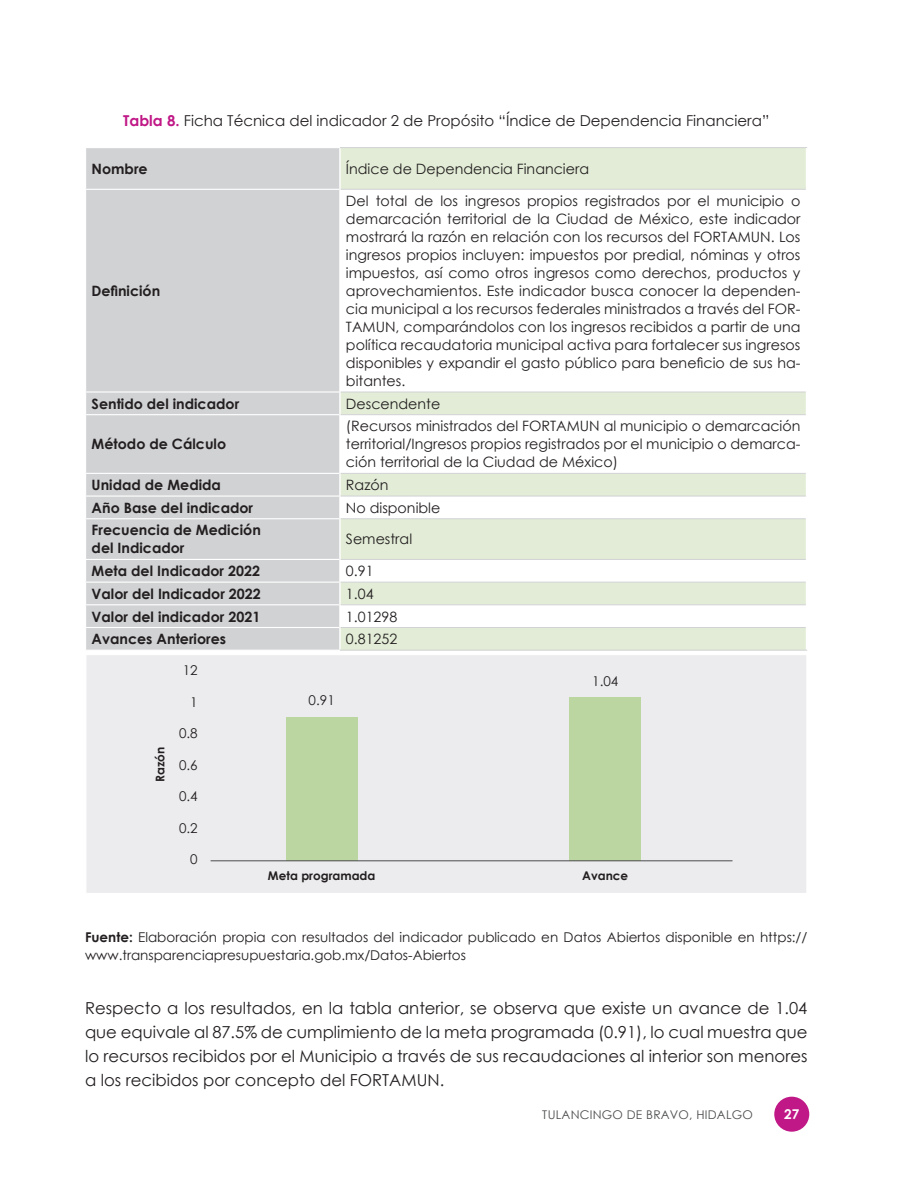
<style>
.page{position:relative;width:918px;height:1188px;background:#fff}
.page>*{position:absolute;margin:0;border:0;box-sizing:border-box;transform-origin:0 0}
.TXT1{font:16.5px/24px "Century Gothic";color:#231f20;text-align:justify}
.Tabla-TIT{font:15px "Century Gothic";color:#231f20}
.t1{font:14.25px/18px "Century Gothic";color:#231f20;text-align:justify}
.t2{font:700 14.25px/18px "Century Gothic";color:#231f20}
.Fuente{font:13.5px/18px "Century Gothic";color:#231f20}
.t3{font:700 13.5px "Century Gothic";color:#fff}
.t4{font:12px "Century Gothic";letter-spacing:.02em;color:#4b4c4d}
.t5{font:700 12px "Century Gothic";color:#231f20}
.s1{font-weight:700;color:#c01886}
.s2{font-weight:700}
</style>
<div class="page">
<div style="left:774px;top:1097px;width:35px;height:35px;background:#c01886;border-radius:50%"></div>
<div style="left:85px;top:654px;width:722px;height:240px;background:#ececee;border:1px solid #fff"></div>
<div style="left:86px;top:148px;width:253px;height:502px;background:#d1d2d4"></div>
<div style="left:341px;top:148px;width:465px;height:502px;background:#e2ecd6"></div>
<svg style="left:341px;top:190px;width:465px;height:437px"></svg>
<hr style="left:85px;top:189px;width:254px;height:1px;background:#fff">
<hr style="left:85px;top:391px;width:254px;height:2px;background:#fff">
<hr style="left:85px;top:414px;width:254px;height:1px;background:#fff">
<hr style="left:85px;top:473px;width:254px;height:1px;background:#fff">
<hr style="left:85px;top:496px;width:254px;height:1px;background:#fff">
<hr style="left:85px;top:518px;width:254px;height:1px;background:#fff">
<hr style="left:85px;top:559px;width:254px;height:1px;background:#fff">
<hr style="left:85px;top:582px;width:254px;height:1px;background:#fff">
<hr style="left:85px;top:604px;width:254px;height:1px;background:#fff">
<hr style="left:85px;top:627px;width:254px;height:1px;background:#fff">
<hr style="left:340px;top:147px;width:467px;height:1px;background:#d1d2d4">
<hr style="left:341px;top:189px;width:465px;height:1px;background:#d1d2d4">
<hr style="left:341px;top:392px;width:465px;height:1px;background:#d1d2d4">
<hr style="left:341px;top:414px;width:465px;height:1px;background:#d1d2d4">
<hr style="left:341px;top:473px;width:465px;height:1px;background:#d1d2d4">
<hr style="left:341px;top:496px;width:465px;height:1px;background:#d1d2d4">
<hr style="left:341px;top:518px;width:465px;height:1px;background:#d1d2d4">
<hr style="left:341px;top:559px;width:465px;height:1px;background:#d1d2d4">
<hr style="left:341px;top:582px;width:465px;height:1px;background:#d1d2d4">
<hr style="left:341px;top:604px;width:465px;height:1px;background:#d1d2d4">
<hr style="left:341px;top:627px;width:465px;height:1px;background:#d1d2d4">
<hr style="left:340px;top:650px;width:467px;height:1px;background:#d1d2d4">
<div style="left:286px;top:717px;width:71px;height:144px;background:#bcd6a2"></div>
<div style="left:570px;top:697px;width:71px;height:164px;background:#bcd6a2"></div>
<hr style="left:211px;top:860px;width:522px;height:1px;background:#4b4c4d">
<p class="Tabla-TIT" style="left:123px;top:110px;width:648px"><span class="s1">Tabla 8.</span> Ficha Técnica del indicador 2 de Propósito “Índice de Dependencia Financiera”</p>
<p class="t2" style="left:92px;top:159px;width:58px">Nombre</p>
<p class="t1" style="left:346px;top:159px;width:245px">Índice de Dependencia Financiera</p>
<p class="t2" style="left:92px;top:281px;width:70px">Definición</p>
<p class="t1" style="left:346px;top:192px;width:456px">Del total de los ingresos propios registrados por el municipio o demarcación territorial de la Ciudad de México, este indicador mostrará la razón en relación con los recursos del FORTAMUN. Los ingresos propios incluyen: impuestos por predial, nóminas y otros impuestos, así como otros ingresos como derechos, productos y aprovechamientos. Este indicador busca conocer la dependen&shy;cia municipal a los recursos federales ministrados a través del FOR-TAMUN, comparándolos con los ingresos recibidos a partir de una política recaudatoria municipal activa para fortalecer sus ingresos disponibles y expandir el gasto público para beneficio de sus ha&shy;bitantes.</p>
<p class="t2" style="left:92px;top:394px;width:149px">Sentido del indicador</p>
<p class="t1" style="left:346px;top:394px;width:96px">Descendente</p>
<p class="t2" style="left:92px;top:435px;width:136px">Método de Cálculo</p>
<p class="t1" style="left:346px;top:417px;width:456px">(Recursos ministrados del FORTAMUN al municipio o demarcación territorial/Ingresos propios registrados por el municipio o demarca&shy;ción territorial de la Ciudad de México)</p>
<p class="t2" style="left:92px;top:475px;width:131px">Unidad de Medida</p>
<p class="t1" style="left:346px;top:476px;width:44px">Razón</p>
<p class="t2" style="left:92px;top:498px;width:163px">Año Base del indicador</p>
<p class="t1" style="left:346px;top:498px;width:96px">No disponible</p>
<p class="t2" style="left:92px;top:521px;width:171px">Frecuencia de Medición del Indicador</p>
<p class="t1" style="left:346px;top:530px;width:68px">Semestral</p>
<p class="t2" style="left:92px;top:561px;width:170px">Meta del Indicador 2022</p>
<p class="t1" style="left:346px;top:562px;width:29px">0.91</p>
<p class="t2" style="left:92px;top:584px;width:171px">Valor del Indicador 2022</p>
<p class="t1" style="left:346px;top:584px;width:29px">1.04</p>
<p class="t2" style="left:92px;top:607px;width:170px">Valor del indicador 2021</p>
<p class="t1" style="left:346px;top:607px;width:53px">1.01298</p>
<p class="t2" style="left:92px;top:629px;width:136px">Avances Anteriores</p>
<p class="t1" style="left:346px;top:630px;width:53px">0.81252</p>
<p class="t5" style="left:151px;top:782px;width:37px;rotate:-90deg">Razón</p>
<p class="Fuente" style="left:183px;top:661px;width:16px">12</p>
<p class="Fuente" style="left:190px;top:692px;width:9px">1</p>
<p class="Fuente" style="left:179px;top:724px;width:20px">0.8</p>
<p class="Fuente" style="left:179px;top:755px;width:20px">0.6</p>
<p class="Fuente" style="left:179px;top:787px;width:20px">0.4</p>
<p class="Fuente" style="left:179px;top:818px;width:20px">0.2</p>
<p class="Fuente" style="left:190px;top:850px;width:9px">0</p>
<p class="Fuente" style="left:309px;top:691px;width:28px">0.91</p>
<p class="t5" style="left:268px;top:867px;width:109px">Meta programada</p>
<p class="Fuente" style="left:592px;top:672px;width:28px">1.04</p>
<p class="t5" style="left:582px;top:867px;width:48px">Avance</p>
<p class="Fuente" style="left:85px;top:928px;width:724px"><span class="s2">Fuente:</span> Elaboración propia con resultados del indicador publicado en Datos Abiertos disponible en https:// www.transparenciapresupuestaria.gob.mx/Datos-Abiertos</p>
<p class="TXT1" style="left:85px;top:996px;width:724px">Respecto a los resultados, en la tabla anterior, se observa que existe un avance de 1.04 que equivale al 87.5% de cumplimiento de la meta programada (0.91), lo cual muestra que lo recursos recibidos por el Municipio a través de sus recaudaciones al interior son menores a los recibidos por concepto del FORTAMUN.</p>
<p class="t4" style="left:542px;top:1106px;width:212px">TULANCINGO DE BRAVO, HIDALGO</p>
<p class="t3" style="left:784px;top:1104px;width:17px">27</p>
</div>
